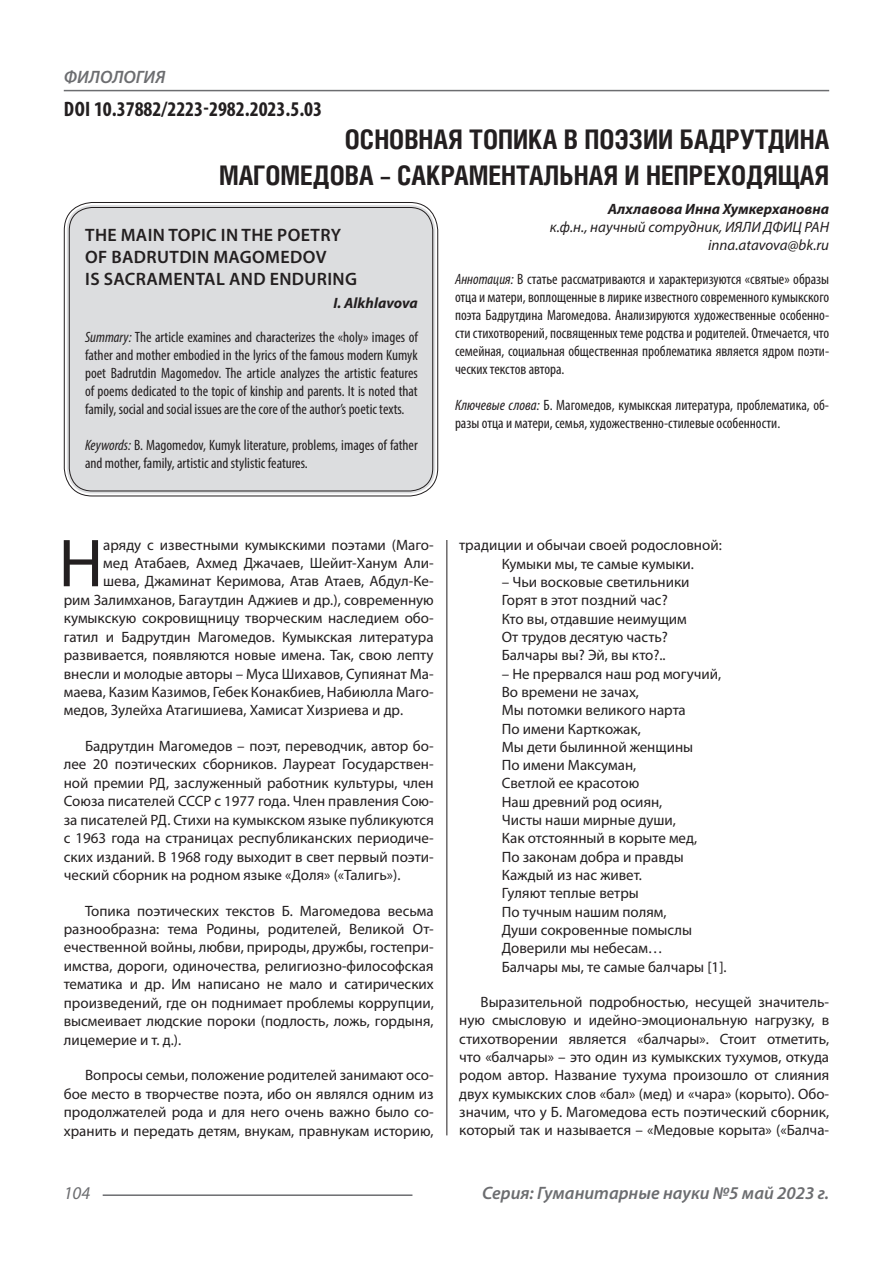
<style>
.page{position:relative;width:893px;height:1263px;background:#fff}
.page>*{position:absolute;margin:0;border:0;box-sizing:border-box;transform-origin:0 0}
.Статья_текст_первый{font:68.4px "Myriad Pro";color:#231f20}
.Статья_название{font:700 27px "Helios Cond C";color:#231f20}
.ДОИ{font:700 condensed 21px "Myriad Pro";color:#231f20}
.Статья_название_англ{font:600 18px "Myriad Pro";letter-spacing:.02em;color:#231f20}
.t1{font:italic 600 18px "Myriad Pro";color:#6c6d70}
.t2{font:italic 18px "Myriad Pro";color:#6c6d70}
.Статья_текст{font:15px/18.5px "Myriad Pro";color:#231f20;text-align:justify}
.Статья_аннотация_тек{font:condensed 15px/18px "Myriad Pro";color:#231f20;text-align:justify}
.Статья_текст_первый-2{font:15px "Myriad Pro";color:#231f20}
.Статья_аннотация_анг{font:condensed 15px/18px "Myriad Pro";color:#231f20;text-align:justify}
.Статья_автор_инфо{font:italic 15px "Myriad Pro";color:#231f20}
.Статья_автор_фио_рус{font:italic 700 15px "Myriad Pro";color:#231f20}
.Статья_автор_англ{font:italic 700 15px "Myriad Pro";color:#231f20}
.s1{font-style:italic}
</style>
<div class="page">
<hr style="left:446px;top:128px;width:1px;height:1007px;background:#231f20">
<hr style="left:103px;top:1194px;width:309px;height:2px;background:#6c6d70">
<hr style="left:64px;top:90px;width:765px;height:1px;background:#6c6d70">
<div style="left:67px;top:205px;width:368px;height:288px;background:#dcdddf;border-radius:26px"></div>
<div style="left:64px;top:202px;width:374px;height:294px;border:1px solid #231f20;border-radius:28px"></div>
<div style="left:69px;top:207px;width:364px;height:284px;border:1px solid #231f20;border-radius:23px"></div>
<p class="t1" style="left:64px;top:66px;width:103px">ФИЛОЛОГИЯ</p>
<p class="ДОИ" style="left:64px;top:96px;width:260px">DOI 10.37882/2223-2982.2023.5.03</p>
<p class="Статья_название" style="left:345px;top:124px;width:486px">ОСНОВНАЯ ТОПИКА В ПОЭЗИИ БАДРУТДИНА</p>
<p class="Статья_название" style="left:219px;top:160px;width:612px">МАГОМЕДОВА – САКРАМЕНТАЛЬНАЯ И НЕПРЕХОДЯЩАЯ</p>
<p class="Статья_автор_фио_рус" style="left:608px;top:199px;width:223px">Алхлавова Инна Хумкерхановна</p>
<p class="Статья_автор_инфо" style="left:550px;top:218px;width:281px">к.ф.н., научный сотрудник, ИЯЛИ ДФИЦ РАН</p>
<p class="Статья_автор_инфо" style="left:708px;top:236px;width:123px">inna.atavova@bk.ru</p>
<p class="Статья_аннотация_тек" style="left:455px;top:270px;width:376px"><span class="s1">Аннотация:</span> В статье рассматриваются и характеризуются «святые» образы отца и матери, воплощенные в лирике известного современного кумыкского поэта Бадрутдина Магомедова. Анализируются художественные особенно&shy;сти стихотворений, посвященных теме родства и родителей. Отмечается, что семейная, социальная общественная проблематика является ядром поэти&shy;ческих текстов автора.</p>
<p class="Статья_аннотация_тек" style="left:455px;top:396px;width:376px"><span class="s1">Ключевые слова:</span> Б. Магомедов, кумыкская литература, проблематика, об&shy;разы отца и матери, семья, художественно-стилевые особенности.</p>
<p class="Статья_название_англ" style="left:85px;top:224px;width:257px">THE MAIN TOPIC IN THE POETRY</p>
<p class="Статья_название_англ" style="left:85px;top:246px;width:243px">OF BADRUTDIN MAGOMEDOV</p>
<p class="Статья_название_англ" style="left:85px;top:267px;width:273px">IS SACRAMENTAL AND ENDURING</p>
<p class="Статья_автор_англ" style="left:333px;top:293px;width:86px">I. Alkhlavova</p>
<p class="Статья_аннотация_анг" style="left:85px;top:328px;width:334px"><span class="s1">Summary:</span> The article examines and characterizes the «holy» images of father and mother embodied in the lyrics of the famous modern Kumyk poet Badrutdin Magomedov. The article analyzes the artistic features of poems dedicated to the topic of kinship and parents. It is noted that family, social and social issues are the core of the author’s poetic texts.</p>
<p class="Статья_аннотация_анг" style="left:85px;top:436px;width:334px"><span class="s1">Keywords:</span> B. Magomedov, Kumyk literature, problems, images of father and mother, family, artistic and stylistic features.</p>
<p class="Статья_текст_первый" style="left:59px;top:521px;width:46px">Н</p>
<p class="Статья_текст_первый-2" style="left:103px;top:536px;width:332px">аряду с известными кумыкскими поэтами (Маго-</p>
<p class="Статья_текст_первый-2" style="left:103px;top:554px;width:332px">мед Атабаев, Ахмед Джачаев, Шейит-Ханум Али-</p>
<p class="Статья_текст_первый-2" style="left:103px;top:572px;width:332px">шева, Джаминат Керимова, Атав Атаев, Абдул-Ке-</p>
<p class="Статья_текст_первый-2" style="left:64px;top:590px;width:371px">рим Залимханов, Багаутдин Аджиев и др.), современную</p>
<p class="Статья_текст_первый-2" style="left:64px;top:609px;width:371px">кумыкскую сокровищницу творческим наследием обо-</p>
<p class="Статья_текст_первый-2" style="left:64px;top:627px;width:371px">гатил и Бадрутдин Магомедов. Кумыкская литература</p>
<p class="Статья_текст_первый-2" style="left:64px;top:646px;width:371px">развивается, появляются новые имена. Так, свою лепту</p>
<p class="Статья_текст_первый-2" style="left:64px;top:664px;width:371px">внесли и молодые авторы – Муса Шихавов, Супиянат Ма-</p>
<p class="Статья_текст_первый-2" style="left:64px;top:683px;width:371px">маева, Казим Казимов, Гебек Конакбиев, Набиюлла Маго-</p>
<p class="Статья_текст_первый-2" style="left:64px;top:701px;width:341px">медов, Зулейха Атагишиева, Хамисат Хизриева и др.</p>
<p class="Статья_текст" style="left:64px;top:736px;width:371px;text-indent:21px">Бадрутдин Магомедов – поэт, переводчик, автор бо&shy;лее 20 поэтических сборников. Лауреат Государствен&shy;ной премии РД, заслуженный работник культуры, член Союза писателей СССР с 1977 года. Член правления Сою&shy;за писателей РД. Стихи на кумыкском языке публикуются с 1963 года на страницах республиканских периодиче&shy;ских изданий. В 1968 году выходит в свет первый поэти&shy;ческий сборник на родном языке «Доля» («Талигь»).</p>
<p class="Статья_текст" style="left:64px;top:901px;width:371px;text-indent:21px">Топика поэтических текстов Б. Магомедова весьма разнообразна: тема Родины, родителей, Великой От&shy;ечественной войны, любви, природы, дружбы, гостепри&shy;имства, дороги, одиночества, религиозно-философская тематика и др. Им написано не мало и сатирических произведений, где он поднимает проблемы коррупции, высмеивает людские пороки (подлость, ложь, гордыня, лицемерие и т. д.).</p>
<p class="Статья_текст" style="left:64px;top:1066px;width:371px;text-indent:21px">Вопросы семьи, положение родителей занимают осо&shy;бое место в творчестве поэта, ибо он являлся одним из продолжателей рода и для него очень важно было со&shy;хранить и передать детям, внукам, правнукам историю,</p>
<p class="Статья_текст" style="left:459px;top:536px;width:264px">традиции и обычаи своей родословной:</p>
<p class="Статья_текст" style="left:502px;top:554px;width:194px">Кумыки мы, те самые кумыки.</p>
<p class="Статья_текст" style="left:502px;top:572px;width:189px">– Чьи восковые светильники</p>
<p class="Статья_текст" style="left:502px;top:591px;width:167px">Горят в этот поздний час?</p>
<p class="Статья_текст" style="left:502px;top:609px;width:187px">Кто вы, отдавшие неимущим</p>
<p class="Статья_текст" style="left:502px;top:627px;width:168px">От трудов десятую часть?</p>
<p class="Статья_текст" style="left:502px;top:646px;width:165px">Балчары вы? Эй, вы кто?..</p>
<p class="Статья_текст" style="left:502px;top:664px;width:221px">– Не прервался наш род могучий,</p>
<p class="Статья_текст" style="left:502px;top:682px;width:139px">Во времени не зачах,</p>
<p class="Статья_текст" style="left:502px;top:701px;width:186px">Мы потомки великого нарта</p>
<p class="Статья_текст" style="left:502px;top:719px;width:140px">По имени Карткожак,</p>
<p class="Статья_текст" style="left:502px;top:737px;width:193px">Мы дети былинной женщины</p>
<p class="Статья_текст" style="left:502px;top:756px;width:136px">По имени Максуман,</p>
<p class="Статья_текст" style="left:502px;top:774px;width:139px">Светлой ее красотою</p>
<p class="Статья_текст" style="left:502px;top:792px;width:162px">Наш древний род осиян,</p>
<p class="Статья_текст" style="left:502px;top:811px;width:176px">Чисты наши мирные души,</p>
<p class="Статья_текст" style="left:502px;top:829px;width:197px">Как отстоянный в корыте мед,</p>
<p class="Статья_текст" style="left:502px;top:847px;width:183px">По законам добра и правды</p>
<p class="Статья_текст" style="left:502px;top:865px;width:142px">Каждый из нас живет.</p>
<p class="Статья_текст" style="left:502px;top:884px;width:139px">Гуляют теплые ветры</p>
<p class="Статья_текст" style="left:502px;top:902px;width:166px">По тучным нашим полям,</p>
<p class="Статья_текст" style="left:502px;top:920px;width:192px">Души сокровенные помыслы</p>
<p class="Статья_текст" style="left:502px;top:939px;width:163px">Доверили мы небесам…</p>
<p class="Статья_текст" style="left:502px;top:957px;width:226px">Балчары мы, те самые балчары [1].</p>
<p class="Статья_текст" style="left:459px;top:992px;width:371px;text-indent:21px">Выразительной подробностью, несущей значитель&shy;ную смысловую и идейно-эмоциональную нагрузку, в стихотворении является «балчары». Стоит отметить, что «балчары» – это один из кумыкских тухумов, откуда родом автор. Название тухума произошло от слияния двух кумыкских слов «бал» (мед) и «чара» (корыто). Обо&shy;значим, что у Б. Магомедова есть поэтический сборник, который так и называется – «Медовые корыта» («Балча-</p>
<p class="t2" style="left:64px;top:1182px;width:28px">104</p>
<p class="t1" style="left:482px;top:1182px;width:349px">Серия: Гуманитарные науки №5 май 2023 г.</p>
</div>
